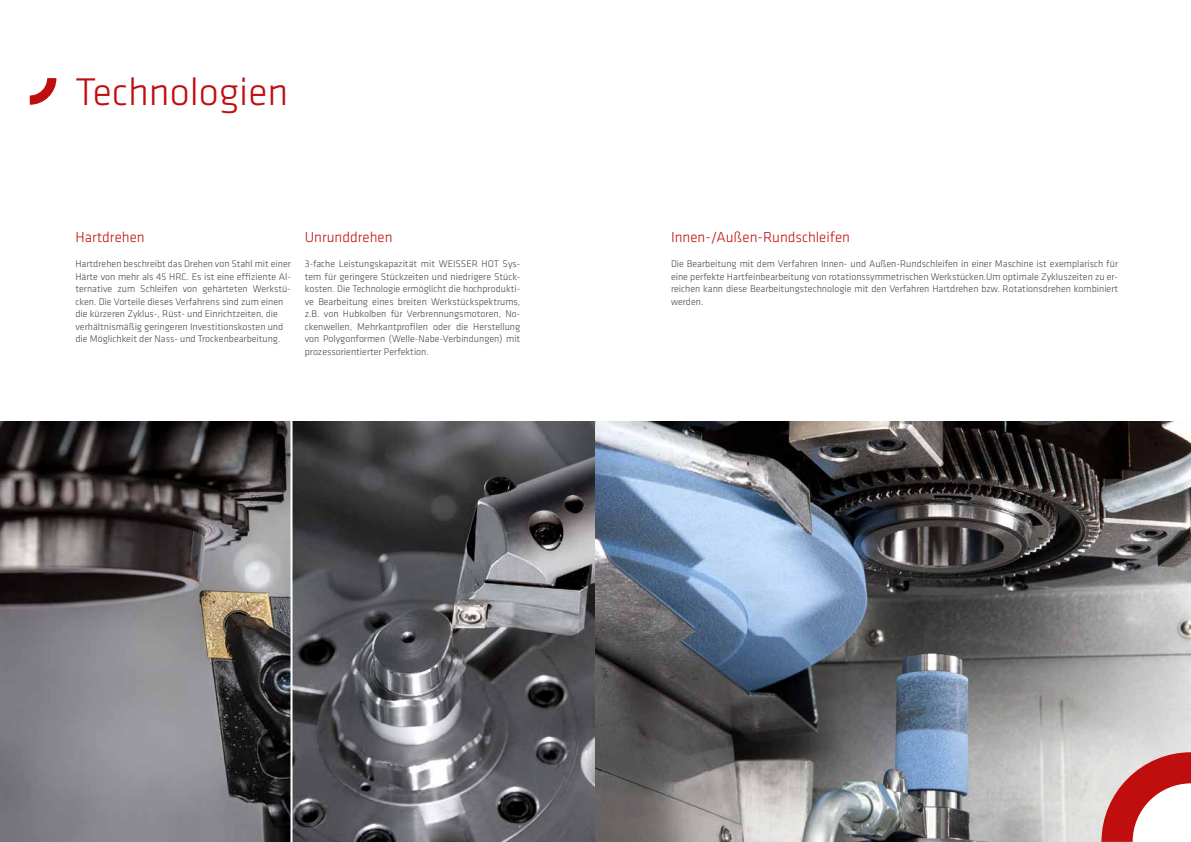
<style>
.page{position:relative;width:1191px;height:842px;background:#fff}
.page>*{position:absolute;margin:0;border:0;box-sizing:border-box;transform-origin:0 0}
.t1{font:300 40px "Klavika";color:#c00d0e}
.t2{font:300 15px "Klavika";color:#c00d0e}
.t3{font:300 10px/12.5px "Klavika";color:#404846;text-align:justify}
</style>
<div class="page">
<img style="left:0;top:421px;width:290px;height:421px">
<svg style="left:292px;top:421px;width:303px;height:421px;background:#5c5b5f"></svg>
<img style="left:595px;top:421px;width:596px;height:421px">
<svg style="left:30px;top:78px;width:26px;height:27px"></svg>
<svg style="left:1101px;top:752px;width:90px;height:90px"></svg>
<h1 class="t1" style="left:75px;top:67px;width:214px">Technologien</h1>
<h2 class="t2" style="left:75px;top:228px;width:71px">Hartdrehen</h2>
<p class="t3" style="left:75px;top:258px;width:217px;text-align:left">Hartdrehen beschreibt das Drehen von Stahl mit einer Härte von mehr als 45 HRC. Es ist eine effiziente Al&shy;ternative zum Schleifen von gehärteten Werkstü&shy;cken. Die Vorteile dieses Verfahrens sind zum einen die kürzeren Zyklus-, Rüst- und Einrichtzeiten, die verhältnismäßig geringeren Investitionskosten und die Möglichkeit der Nass- und Trockenbearbeitung.</p>
<h2 class="t2" style="left:305px;top:228px;width:89px">Unrunddrehen</h2>
<p class="t3" style="left:305px;top:258px;width:217px">3-fache Leistungskapazität mit WEISSER HOT Sys&shy;tem für geringere Stückzeiten und niedrigere Stück&shy;kosten. Die Technologie ermöglicht die hochprodukti&shy;ve Bearbeitung eines breiten Werkstückspektrums, z.B. von Hubkolben für Verbrennungsmotoren, No&shy;ckenwellen, Mehrkantprofilen oder die Herstellung von Polygonformen (Welle-Nabe-Verbindungen) mit prozessorientierter Perfektion.</p>
<h2 class="t2" style="left:671px;top:228px;width:180px">Innen-/Außen-Rundschleifen</h2>
<p class="t3" style="left:671px;top:258px;width:449px">Die Bearbeitung mit dem Verfahren Innen- und Außen-Rundschleifen in einer Maschine ist exemplarisch für eine perfekte Hartfeinbearbeitung von rotationssymmetrischen Werkstücken.Um optimale Zykluszeiten zu er&shy;reichen kann diese Bearbeitungstechnologie mit den Verfahren Hartdrehen bzw. Rotationsdrehen kombiniert werden.</p>
</div>
